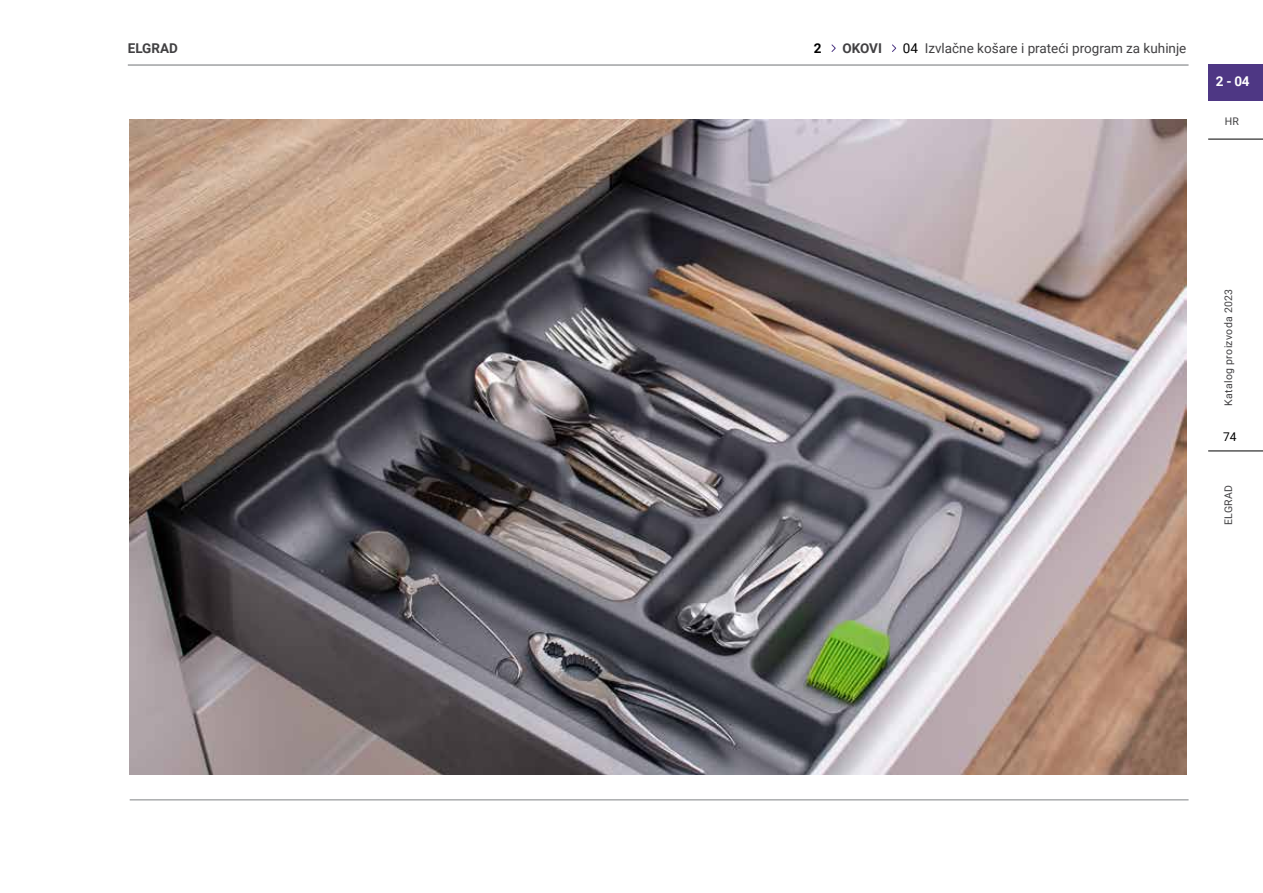
<style>
.page{position:relative;width:1263px;height:893px;background:#fff}
.page>*{position:absolute;margin:0;border:0;box-sizing:border-box;transform-origin:0 0}
.t1{font:13.5px "Roboto";color:#414042}
.t2{font:700 13.5px "Roboto";color:#414042}
.t3{font:700 13.5px "Roboto";color:#fff}
.t4{font:700 13.5px "Roboto";color:#000}
.t5{font:12px "Roboto";color:#000}
.t6{font:10.5px "Roboto";letter-spacing:.03em;color:#414042}
.s1{color:#000}
</style>
<div class="page">
<svg style="left:831px;top:44px;width:5px;height:8px"></svg>
<svg style="left:892px;top:44px;width:5px;height:8px"></svg>
<hr style="left:128px;top:64px;width:1060px;height:2px;background:#808285">
<hr style="left:1208px;top:139px;width:55px;height:1px;background:#000">
<hr style="left:1208px;top:451px;width:55px;height:1px;background:#000">
<div style="left:1208px;top:64px;width:55px;height:36px;background:#4e3784"></div>
<hr style="left:130px;top:800px;width:1058px;height:1px;background:#808285">
<img style="left:130px;top:119px;width:1056px;height:656px">
<p class="t2" style="left:128px;top:38px;width:52px">ELGRAD</p>
<p class="t4" style="left:814px;top:38px;width:9px">2</p>
<p class="t2" style="left:842px;top:38px;width:41px">OKOVI</p>
<p class="t1" style="left:903px;top:38px;width:285px"><span class="s1">04</span> Izvlačne košare i prateći program za kuhinje</p>
<p class="t3" style="left:1216px;top:71px;width:35px">2 - 04</p>
<p class="t6" style="left:1225px;top:114px;width:16px">HR</p>
<p class="t6" style="left:1221px;top:406px;width:118px;rotate:-90deg">Katalog proizvoda 2023</p>
<p class="t5" style="left:1223px;top:428px;width:15px">74</p>
<p class="t6" style="left:1221px;top:525px;width:42px;rotate:-90deg">ELGRAD</p>
</div>
